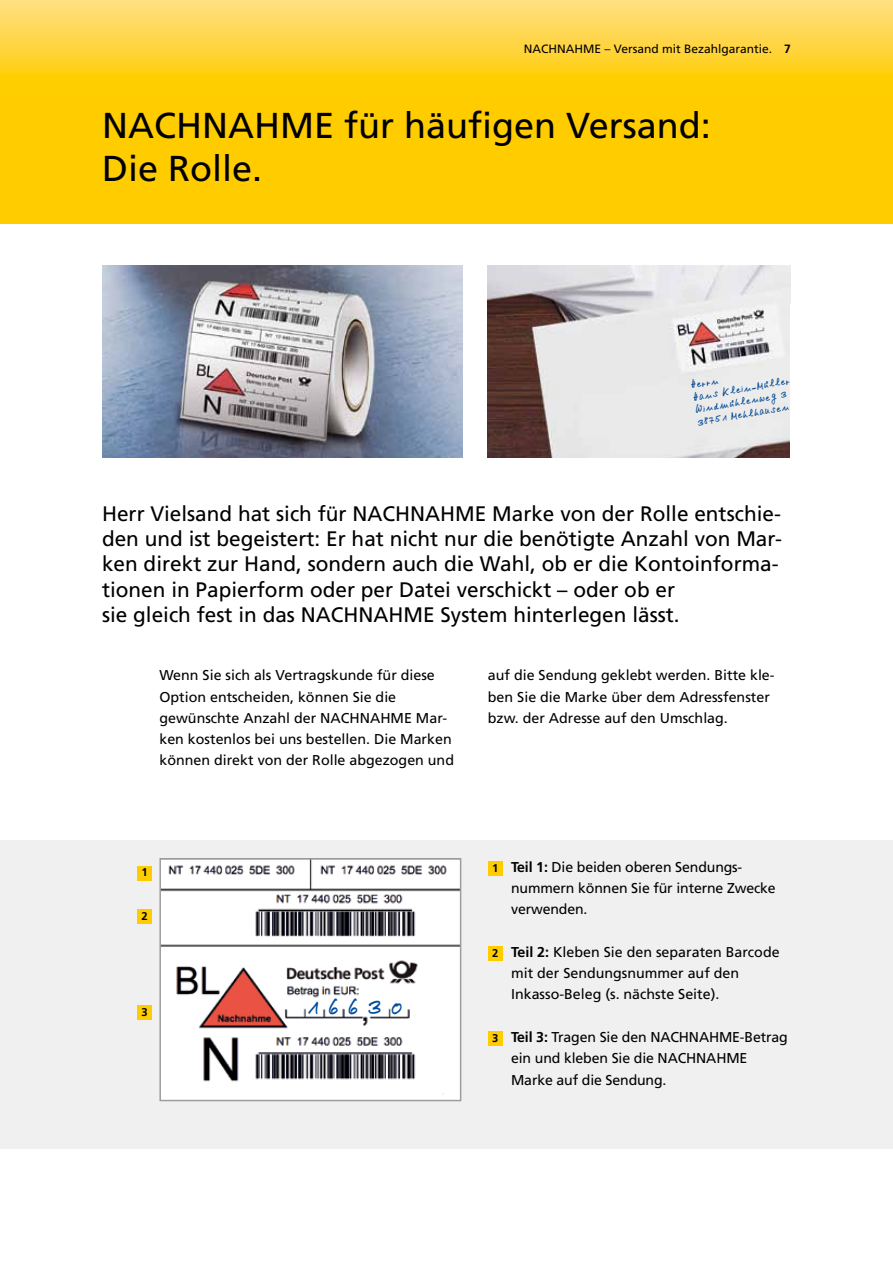
<style>
.page{position:relative;width:893px;height:1263px;background:#fff}
.page>*{position:absolute;margin:0;border:0;box-sizing:border-box;transform-origin:0 0}
.t1{font:500 37.05px "Liane";color:#004e9e}
.t2{font:36px/43.2px "Frutiger LT Com";color:#000}
.t3{font:21px/25.2px "Frutiger LT Com";color:#000}
.t4{font:500 15.9px/12.6px "Liane";color:#004e9e}
.t5{font:14.25px/21.3px "Frutiger LT Com";color:#000}
.t6{font:12px "Frutiger LT Com";color:#000}
.t7{font:700 11.25px "Frutiger";color:#000}
.s1{font-weight:700}
</style>
<div class="page">
<svg style="left:0;top:0;width:893px;height:223px;background:#ffcf19"></svg>
<img style="left:102px;top:266px;width:360px;height:191px">
<img style="left:488px;top:266px;width:303px;height:191px">
<div style="left:0;top:840px;width:893px;height:308px;background:#f0f0f0"></div>
<img style="left:162px;top:861px;width:296px;height:237px">
<div style="left:159px;top:858px;width:302px;height:243px;border:2px solid #9c9d9d"></div>
<div style="left:137px;top:909px;width:15px;height:15px;background:#fc0"></div>
<div style="left:137px;top:865px;width:15px;height:15px;background:#fc0"></div>
<div style="left:488px;top:861px;width:15px;height:15px;background:#fc0"></div>
<div style="left:488px;top:946px;width:15px;height:15px;background:#fc0"></div>
<div style="left:137px;top:1005px;width:15px;height:15px;background:#fc0"></div>
<div style="left:488px;top:1031px;width:15px;height:15px;background:#fc0"></div>
<p class="t6" style="left:524px;top:42px;width:268px">NACHNAHME – Versand mit Bezahlgarantie. <span class="s1">7</span></p>
<h2 class="t2" style="left:102px;top:104px;width:610px">NACHNAHME für häufigen Versand:<br>Die Rolle.</h2>
<p class="t4" style="left:690px;top:377px;width:99px;rotate:-10deg">Herrn<br>Hans Klein-Müller<br>Windmühlenweg 3<br>38751 Mehlhausen</p>
<p class="t3" style="left:102px;top:501px;width:682px">Herr Vielsand hat sich für NACHNAHME Marke von der Rolle entschie&shy;den und ist begeistert: Er hat nicht nur die benötigte Anzahl von Mar&shy;ken direkt zur Hand, sondern auch die Wahl, ob er die Kontoinforma&shy;tionen in Papierform oder per Datei verschickt – oder ob er<br>sie gleich fest in das NACHNAHME System hinterlegen lässt.</p>
<p class="t5" style="left:159px;top:665px;width:296px">Wenn Sie sich als Vertragskunde für diese Option entscheiden, können Sie die gewünschte Anzahl der NACHNAHME Mar&shy;ken kostenlos bei uns bestellen. Die Marken können direkt von der Rolle abgezogen und</p>
<p class="t5" style="left:488px;top:665px;width:288px">auf die Sendung geklebt werden. Bitte kle&shy;ben Sie die Marke über dem Adressfenster bzw. der Adresse auf den Umschlag.</p>
<p class="t7" style="left:141px;top:865px;width:8px">1</p>
<p class="t7" style="left:141px;top:909px;width:8px">2</p>
<p class="t7" style="left:141px;top:1005px;width:8px">3</p>
<h1 class="t1" style="left:308px;top:980px;width:95px">1 6 6 3 0</h1>
<p class="t7" style="left:492px;top:861px;width:8px">1</p>
<p class="t7" style="left:492px;top:946px;width:8px">2</p>
<p class="t7" style="left:492px;top:1031px;width:8px">3</p>
<p class="t5" style="left:511px;top:856px;width:266px"><span class="s1">Teil 1:</span> Die beiden oberen Sendungs&shy;nummern können Sie für interne Zwecke verwenden.</p>
<p class="t5" style="left:511px;top:941px;width:270px"><span class="s1">Teil 2:</span> Kleben Sie den separaten Barcode mit der Sendungsnummer auf den<br>Inkasso-Beleg (s. nächste Seite).</p>
<p class="t5" style="left:511px;top:1026px;width:278px"><span class="s1">Teil 3:</span> Tragen Sie den NACHNAHME-Betrag ein und kleben Sie die NACHNAHME<br>Marke auf die Sendung.</p>
</div>
